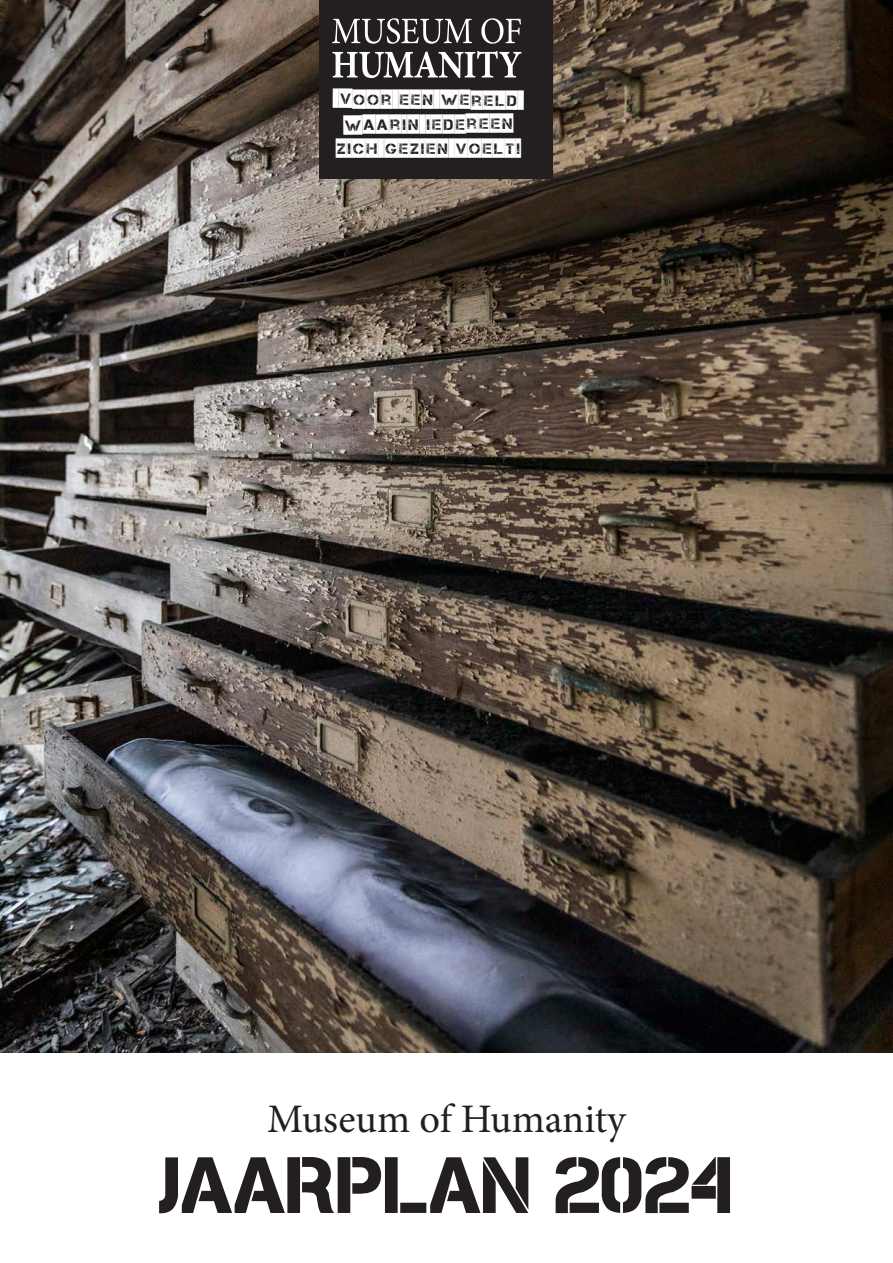
<style>
.page{position:relative;width:893px;height:1263px;background:#fff}
.page>*{position:absolute;margin:0;border:0;box-sizing:border-box;transform-origin:0 0}
.t1{font:79.5px "Cleanwork";color:#231f20}
.t2{font:40.5px "Minion Pro";letter-spacing:-.005em;color:#231f20}
.t3{font:18.75px "Take Cover";letter-spacing:-.005em;color:#fff;scale:1.09 1}
.t4{font:18.75px "Take Cover";letter-spacing:-.005em;color:#fff;scale:1.08 1}
</style>
<div class="page">
<img style="left:0;top:0;width:893px;height:1052px">
<div style="left:319px;top:0;width:234px;height:179px;background:#231f20"></div>
<svg style="left:332px;top:18px;width:140px;height:26px"></svg>
<svg style="left:481px;top:18px;width:40px;height:26px"></svg>
<svg style="left:333px;top:51px;width:188px;height:27px"></svg>
<p class="t3" style="left:339px;top:88px;width:166px;rotate:1deg">VOOR EEN WERELD</p>
<p class="t3" style="left:343px;top:116px;width:158px;rotate:-1deg">WAARIN IEDEREEN</p>
<p class="t4" style="left:336px;top:138px;width:173px">ZICH GEZIEN VOELT!</p>
<p class="t2" style="left:267px;top:1092px;width:360px">Museum of Humanity</p>
<p class="t1" style="left:159px;top:1141px;width:576px">JAARPLAN 2024</p>
</div>
